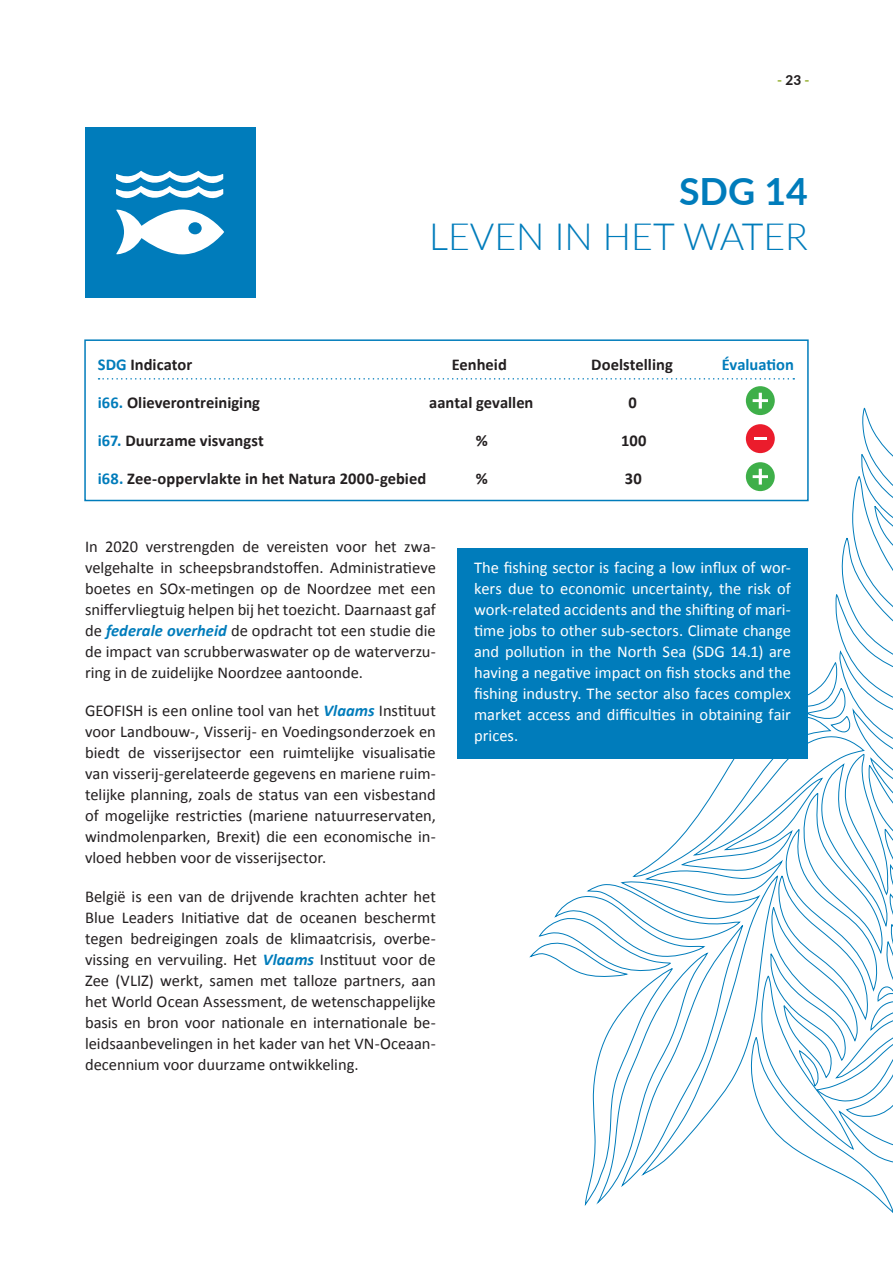
<style>
.page{position:relative;width:893px;height:1263px;background:#fff}
.page>*{position:absolute;margin:0;border:0;box-sizing:border-box;transform-origin:0 0}
.Titre_chapitre{font:300 37.5px/45px "Lato";color:#007cbb;text-align:right}
.Body_noir{font:16.5px/21px "Calibri";color:#231f20;text-align:justify}
.Body_noir-2{font:16.5px/21px "Calibri";color:#fff;text-align:justify}
.Body_noir-3{font:700 16.5px "Calibri";color:#231f20}
.Body_noir-4{font:700 16.5px "Calibri";color:#007cbb}
.t1{font:800 13.5px "Lato";color:#99b33a}
.s1{color:#231f20}
.s2{font-weight:700}
.s3{color:#007cbb}
.s4{font-weight:700;font-style:italic;color:#007cbb}
</style>
<div class="page">
<div style="left:85px;top:128px;width:170px;height:170px;background:#007cbb"></div>
<svg style="left:116px;top:209px;width:108px;height:45px"></svg>
<svg style="left:116px;top:171px;width:107px;height:28px"></svg>
<div style="left:457px;top:548px;width:351px;height:210px;background:#007cbb"></div>
<div style="left:84px;top:339px;width:725px;height:162px;border:2px solid #007cbb"></div>
<svg style="left:99px;top:378px;width:695px;height:2px"></svg>
<svg style="left:746px;top:386px;width:29px;height:29px"></svg>
<svg style="left:530px;top:393px;width:363px;height:820px"></svg>
<p class="t1" style="left:777px;top:70px;width:34px">- <span class="s1">23</span> -</p>
<p class="Titre_chapitre" style="left:429px;top:168px;width:380px"><span class="s2">SDG 14<br></span>LEVEN IN HET WATER</p>
<p class="Body_noir-3" style="left:98px;top:352px;width:96px"><span class="s3">SDG</span> Indicator</p>
<p class="Body_noir-3" style="left:452px;top:352px;width:57px">Eenheid</p>
<p class="Body_noir-3" style="left:591px;top:352px;width:83px">Doelstelling</p>
<p class="Body_noir-4" style="left:722px;top:352px;width:74px">Évaluation</p>
<p class="Body_noir-3" style="left:98px;top:390px;width:164px"><span class="s3">i66.</span> Olieverontreiniging</p>
<p class="Body_noir-3" style="left:429px;top:390px;width:106px">aantal gevallen</p>
<p class="Body_noir-3" style="left:629px;top:390px;width:10px">0</p>
<p class="Body_noir-3" style="left:98px;top:428px;width:168px"><span class="s3">i67.</span> Duurzame visvangst</p>
<p class="Body_noir-3" style="left:476px;top:428px;width:14px">%</p>
<p class="Body_noir-3" style="left:621px;top:428px;width:27px">100</p>
<p class="Body_noir-3" style="left:98px;top:466px;width:330px"><span class="s3">i68.</span> Zee-oppervlakte in het Natura 2000-gebied</p>
<p class="Body_noir-3" style="left:476px;top:466px;width:14px">%</p>
<p class="Body_noir-3" style="left:625px;top:466px;width:18px">30</p>
<p class="Body_noir" style="left:85px;top:536px;width:352px">In 2020 verstrengden de vereisten voor het zwa&shy;velgehalte in scheepsbrandstoffen. Administratieve boetes en SOx-metingen op de Noordzee met een sniffervliegtuig helpen bij het toezicht. Daarnaast gaf de <span class="s4">federale overheid</span> de opdracht tot een studie die de impact van scrubberwaswater op de waterverzu&shy;ring in de zuidelijke Noordzee aantoonde.</p>
<p class="Body_noir" style="left:85px;top:700px;width:352px">GEOFISH is een online tool van het <span class="s4">Vlaams</span> Instituut voor Landbouw-, Visserij- en Voedingsonderzoek en biedt de visserijsector een ruimtelijke visualisatie van visserij-gerelateerde gegevens en mariene ruim&shy;telijke planning, zoals de status van een visbestand of mogelijke restricties (mariene natuurreservaten, windmolenparken, Brexit) die een economische in&shy;vloed hebben voor de visserijsector.</p>
<p class="Body_noir" style="left:85px;top:885px;width:352px">België is een van de drijvende krachten achter het Blue Leaders Initiative dat de oceanen beschermt tegen bedreigingen zoals de klimaatcrisis, overbe&shy;vissing en vervuiling. Het <span class="s4">Vlaams</span> Instituut voor de Zee (VLIZ) werkt, samen met talloze partners, aan het World Ocean Assessment, de wetenschappelijke basis en bron voor nationale en internationale be&shy;leidsaanbevelingen in het kader van het VN-Oceaan&shy;decennium voor duurzame ontwikkeling.</p>
<p class="Body_noir-2" style="left:474px;top:557px;width:318px">The fishing sector is facing a low influx of wor&shy;kers due to economic uncertainty, the risk of work-related accidents and the shifting of mari&shy;time jobs to other sub-sectors. Climate change and pollution in the North Sea (SDG 14.1) are having a negative impact on fish stocks and the fishing industry. The sector also faces complex market access and difficulties in obtaining fair prices.</p>
</div>
